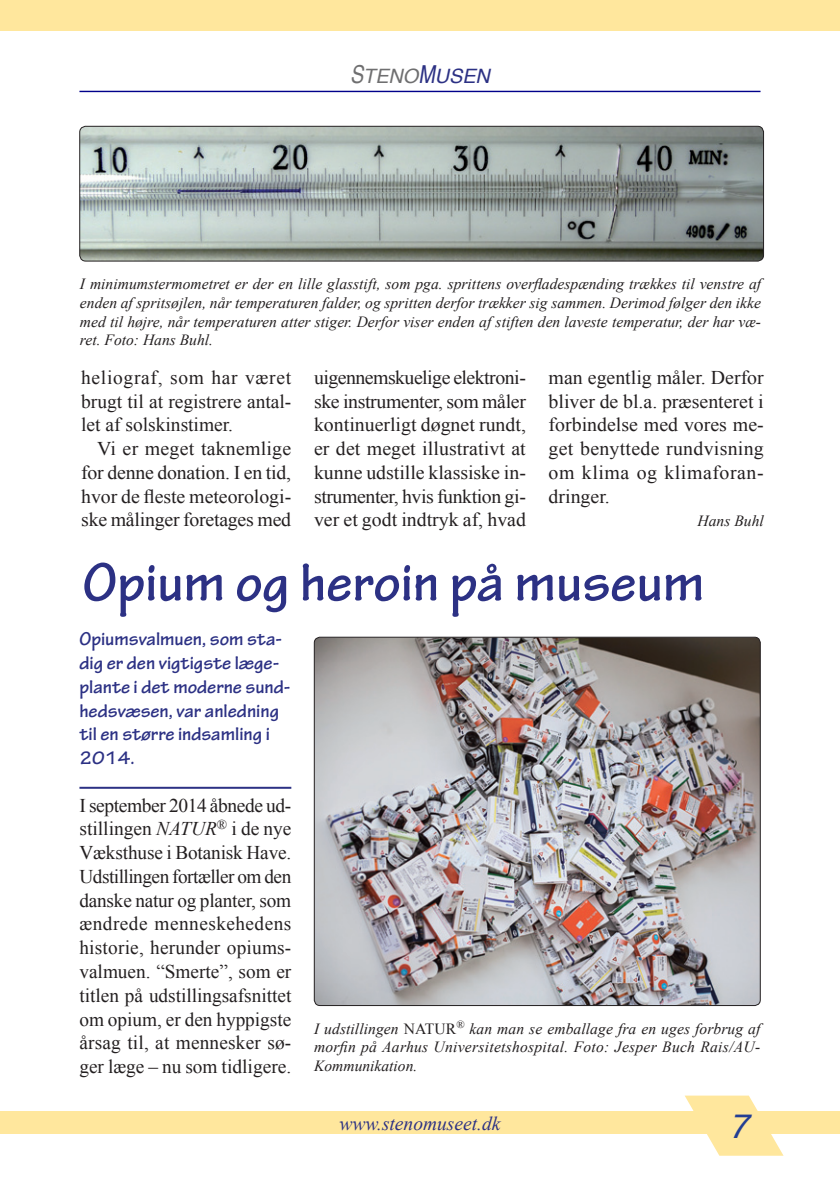
<style>
.page{position:relative;width:840px;height:1191px;background:#fff}
.page>*{position:absolute;margin:0;border:0;box-sizing:border-box;transform-origin:0 0}
.Rubrik{font:700 56px "Tekton Pro";letter-spacing:-.005em;color:#2c3184}
.t1{font:italic 34px "Helvetica";color:#233e93}
.t2{font:italic 19.8px "Helvetica";color:#6f6f70}
.Brødtekst{font:19.4px/23.8px "Times New Roman";color:#231f20;text-align:justify}
.Manchet_med_streger{font:700 19.4px/23.8px "Tekton Pro";color:#2c3184}
.t3{font:italic 19.4px "Times New Roman";color:#2c3184}
.Figurtekst{font:italic 15.6px/18.6px "Times New Roman";color:#231f20;text-align:justify}
.Forfatter{font:italic 15.6px "Times New Roman";color:#231f20}
.s1{font-size:24.8px}
.s2{font-size:24.8px;color:#2c3184}
.s3{color:#2c3184}
.s4{font-style:italic}
.s5{font-style:normal}
</style>
<div class="page">
<div style="left:0;top:0;width:839px;height:30px;background:#ffe79d"></div>
<img style="left:80px;top:126px;width:683px;height:135px">
<div style="left:79px;top:126px;width:684px;height:135px;border:1px solid #231f20;border-radius:6px"></div>
<hr style="left:79px;top:787px;width:212px;height:2px;background:#2c3184">
<img style="left:314px;top:637px;width:445px;height:368px">
<hr style="left:79px;top:91px;width:681px;height:1px;background:#00008b">
<div style="left:0;top:1111px;width:839px;height:23px;background:#ffe79d"></div>
<svg style="left:685px;top:1095px;width:98px;height:60px"></svg>
<p class="t2" style="left:350px;top:64px;width:141px"><span class="s1">S</span>TENO<span class="s2">M</span><span class="s3">USEN</span></p>
<p class="Figurtekst" style="left:80px;top:274px;width:682px">I minimumstermometret er der en lille glasstift, som pga. sprittens overfladespænding trækkes til venstre af enden af spritsøjlen, når temperaturen falder, og spritten derfor trækker sig sammen. Derimod følger den ikke med til højre, når temperaturen atter stiger. Derfor viser enden af stiften den laveste temperatur, der har væ&shy;ret. Foto: Hans Buhl.</p>
<p class="Brødtekst" style="left:81px;top:365px;width:211px">heliograf, som har været brugt til at registrere antal&shy;let af solskinstimer.</p>
<p class="Brødtekst" style="left:81px;top:436px;width:211px;text-indent:16px">Vi er meget taknemlige for denne donation. I en tid, hvor de fleste meteorologi&shy;ske målinger foretages med</p>
<p class="Brødtekst" style="left:314px;top:365px;width:213px">uigennemskuelige elektroni&shy;ske instrumenter, som måler kontinuerligt døgnet rundt, er det meget illustrativt at kunne udstille klassiske in&shy;strumenter, hvis funktion gi&shy;ver et godt indtryk af, hvad</p>
<p class="Brødtekst" style="left:548px;top:365px;width:216px">man egentlig måler. Derfor bliver de bl.a. præsenteret i forbindelse med vores me&shy;get benyttede rundvisning om klima og klimaforan&shy;dringer.</p>
<p class="Forfatter" style="left:697px;top:510px;width:68px">Hans Buhl</p>
<p class="Rubrik" style="left:83px;top:549px;width:622px">Opium og heroin på museum</p>
<p class="Manchet_med_streger" style="left:79px;top:627px;width:212px">Opiumsvalmuen, som sta&shy;dig er den vigtigste læge&shy;plante i det moderne sund&shy;hedsvæsen, var anledning til en større indsamling i<br>2014.</p>
<p class="Brødtekst" style="left:79px;top:793px;width:213px">I september 2014 åbnede ud&shy;stillingen <span class="s4">NATUR</span><sup>®</sup> i de nye Væksthuse i Botanisk Have.<br>Udstillingen fortæller om den danske natur og planter, som ændrede menneskehedens historie, herunder opiums&shy;valmuen. “Smerte”, som er titlen på udstillingsafsnittet om opium, er den hyppigste årsag til, at mennesker sø&shy;ger læge – nu som tidligere.</p>
<p class="Figurtekst" style="left:314px;top:1018px;width:448px">I udstillingen <span class="s5">NATUR</span><sup>®</sup> kan man se emballage fra en uges forbrug af morfin på Aarhus Universitetshospital. Foto: Jesper Buch Rais/AU-Kommunikation.</p>
<p class="t3" style="left:339px;top:1110px;width:162px">www.stenomuseet.dk</p>
<h2 class="t1" style="left:728px;top:1106px;width:20px">7</h2>
</div>
